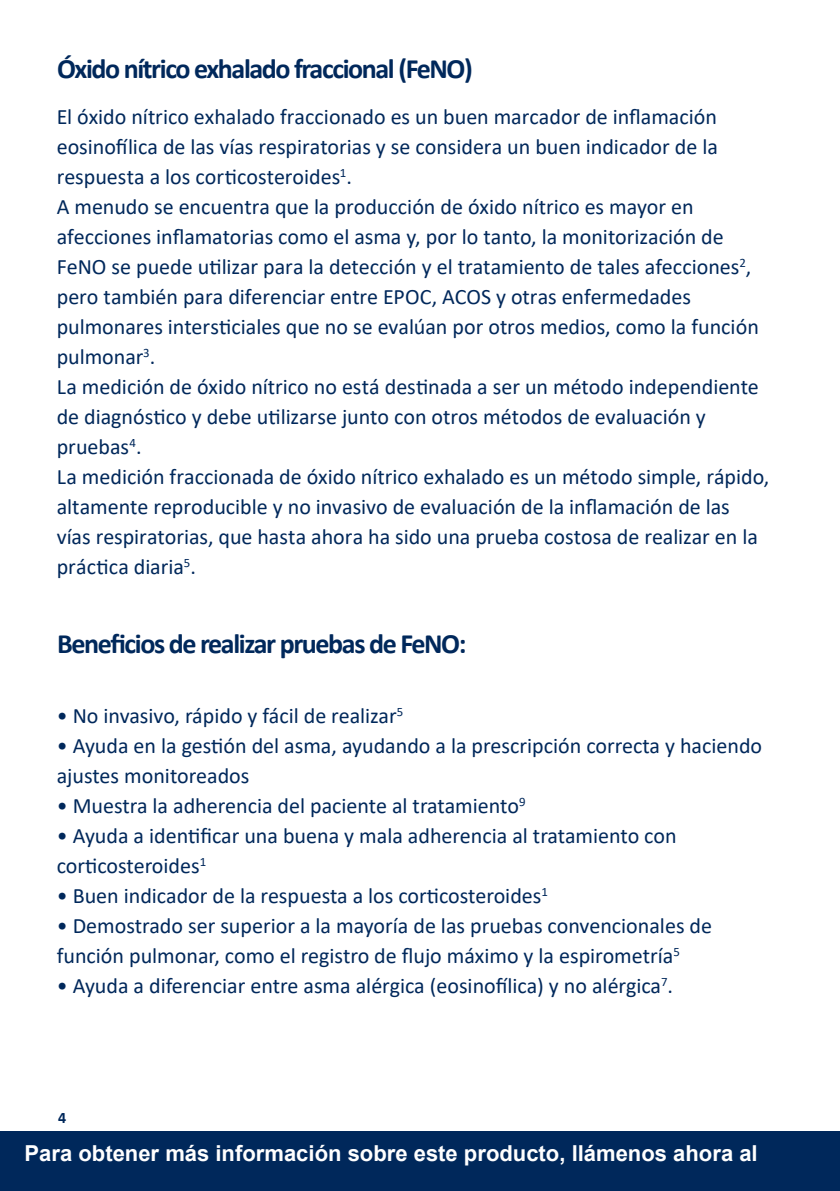
<style>
.page{position:relative;width:840px;height:1191px;background:#fff}
.page>*{position:absolute;margin:0;border:0;box-sizing:border-box;transform-origin:0 0}
.t1{font:700 28px "Calibri";letter-spacing:-.05em;color:#00285b}
.t2{font:22px/30px "Calibri";color:#00285b}
.t3{font:700 22px "Arial";color:#fff}
.t4{font:700 16px "Calibri";color:#00285b}
</style>
<div class="page">
<div style="left:0;top:1131px;width:839px;height:60px;background:#00285b"></div>
<p class="t1" style="left:57px;top:49px;width:417px">Óxido nítrico exhalado fraccional (FeNO)</p>
<p class="t2" style="left:57px;top:101px;width:713px">El óxido nítrico exhalado fraccionado es un buen marcador de inflamación eosinofílica de las vías respiratorias y se considera un buen indicador de la respuesta a los corticosteroides<sup>1</sup>.<br>A menudo se encuentra que la producción de óxido nítrico es mayor en afecciones inflamatorias como el asma y, por lo tanto, la monitorización de FeNO se puede utilizar para la detección y el tratamiento de tales afecciones<sup>2</sup>, pero también para diferenciar entre EPOC, ACOS y otras enfermedades pulmonares intersticiales que no se evalúan por otros medios, como la función pulmonar<sup>3</sup>.<br>La medición de óxido nítrico no está destinada a ser un método independiente de diagnóstico y debe utilizarse junto con otros métodos de evaluación y pruebas<sup>4</sup>.<br>La medición fraccionada de óxido nítrico exhalado es un método simple, rápido, altamente reproducible y no invasivo de evaluación de la inflamación de las<br>vías respiratorias, que hasta ahora ha sido una prueba costosa de realizar en la práctica diaria<sup>5</sup>.</p>
<p class="t1" style="left:57px;top:623px;width:410px">Beneficios de realizar pruebas de FeNO:</p>
<p class="t2" style="left:57px;top:700px;width:348px">• No invasivo, rápido y fácil de realizar<sup>5</sup></p>
<p class="t2" style="left:57px;top:730px;width:706px">• Ayuda en la gestión del asma, ayudando a la prescripción correcta y haciendo ajustes monitoreados</p>
<p class="t2" style="left:57px;top:790px;width:470px">• Muestra la adherencia del paciente al tratamiento<sup>9</sup></p>
<p class="t2" style="left:57px;top:820px;width:621px">• Ayuda a identificar una buena y mala adherencia al tratamiento con corticosteroides<sup>1</sup></p>
<p class="t2" style="left:57px;top:880px;width:492px">• Buen indicador de la respuesta a los corticosteroides<sup>1</sup></p>
<p class="t2" style="left:57px;top:910px;width:656px">• Demostrado ser superior a la mayoría de las pruebas convencionales de función pulmonar, como el registro de flujo máximo y la espirometría<sup>5</sup></p>
<p class="t2" style="left:57px;top:970px;width:617px">• Ayuda a diferenciar entre asma alérgica (eosinofílica) y no alérgica<sup>7</sup>.</p>
<p class="t4" style="left:58px;top:1106px;width:10px">4</p>
<p class="t3" style="left:25px;top:1137px;width:734px">Para obtener más información sobre este producto, llámenos ahora al</p>
</div>
